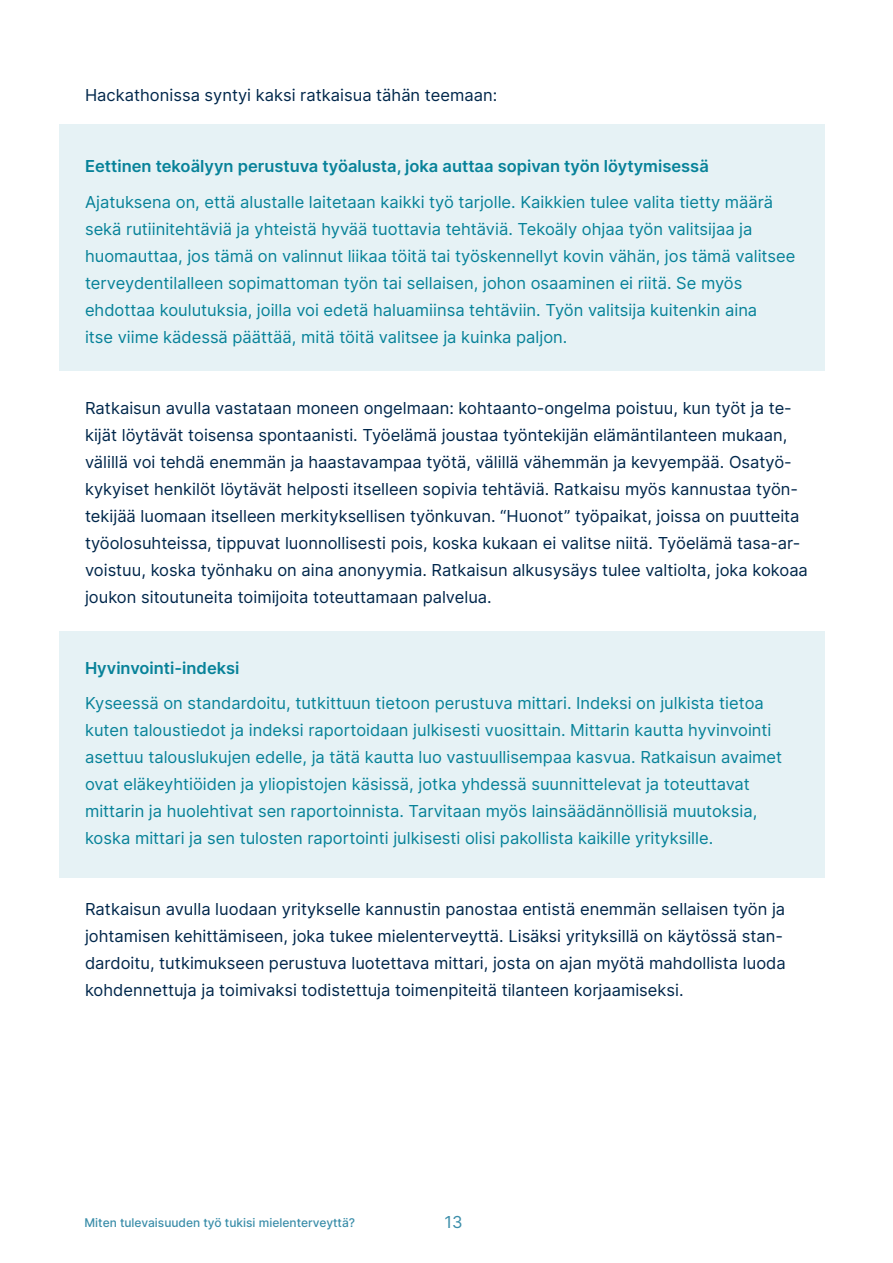
<style>
.page{position:relative;width:893px;height:1263px;background:#fff}
.page>*{position:absolute;margin:0;border:0;box-sizing:border-box;transform-origin:0 0}
.t1{font:16.5px/27px "Inter";color:#00274b}
.t2{font:16.5px/27px "Inter";color:#078299}
.t3{font:600 16.5px "Inter";color:#078299}
.t4{font:16.5px "Inter";color:#3a8da9}
.t5{font:500 12px "Inter";color:#3a8da9}
</style>
<div class="page">
<div style="left:60px;top:124px;width:765px;height:247px;background:#e6f2f5"></div>
<div style="left:60px;top:631px;width:765px;height:247px;background:#e6f2f5"></div>
<p class="t1" style="left:85px;top:81px;width:414px">Hackathonissa syntyi kaksi ratkaisua tähän teemaan:</p>
<p class="t3" style="left:85px;top:154px;width:625px">Eettinen tekoälyyn perustuva työalusta, joka auttaa sopivan työn löytymisessä</p>
<p class="t2" style="left:85px;top:188px;width:712px">Ajatuksena on, että alustalle laitetaan kaikki työ tarjolle. Kaikkien tulee valita tietty määrä sekä rutiinitehtäviä ja yhteistä hyvää tuottavia tehtäviä. Tekoäly ohjaa työn valitsijaa ja huomauttaa, jos tämä on valinnut liikaa töitä tai työskennellyt kovin vähän, jos tämä valitsee terveydentilalleen sopimattoman työn tai sellaisen, johon osaaminen ei riitä. Se myös ehdottaa koulutuksia, joilla voi edetä haluamiinsa tehtäviin. Työn valitsija kuitenkin aina<br>itse viime kädessä päättää, mitä töitä valitsee ja kuinka paljon.</p>
<p class="t1" style="left:85px;top:394px;width:724px">Ratkaisun avulla vastataan moneen ongelmaan: kohtaanto-ongelma poistuu, kun työt ja te&shy;kijät löytävät toisensa spontaanisti. Työelämä joustaa työntekijän elämäntilanteen mukaan, välillä voi tehdä enemmän ja haastavampaa työtä, välillä vähemmän ja kevyempää. Osatyö&shy;kykyiset henkilöt löytävät helposti itselleen sopivia tehtäviä. Ratkaisu myös kannustaa työn&shy;tekijää luomaan itselleen merkityksellisen työnkuvan. “Huonot” työpaikat, joissa on puutteita työolosuhteissa, tippuvat luonnollisesti pois, koska kukaan ei valitse niitä. Työelämä tasa-ar&shy;voistuu, koska työnhaku on aina anonyymia. Ratkaisun alkusysäys tulee valtiolta, joka kokoaa joukon sitoutuneita toimijoita toteuttamaan palvelua.</p>
<p class="t3" style="left:85px;top:656px;width:156px">Hyvinvointi-indeksi</p>
<p class="t2" style="left:85px;top:689px;width:699px">Kyseessä on standardoitu, tutkittuun tietoon perustuva mittari. Indeksi on julkista tietoa kuten taloustiedot ja indeksi raportoidaan julkisesti vuosittain. Mittarin kautta hyvinvointi asettuu talouslukujen edelle, ja tätä kautta luo vastuullisempaa kasvua. Ratkaisun avaimet ovat eläkeyhtiöiden ja yliopistojen käsissä, jotka yhdessä suunnittelevat ja toteuttavat mittarin ja huolehtivat sen raportoinnista. Tarvitaan myös lainsäädännöllisiä muutoksia, koska mittari ja sen tulosten raportointi julkisesti olisi pakollista kaikille yrityksille.</p>
<p class="t1" style="left:85px;top:895px;width:702px">Ratkaisun avulla luodaan yritykselle kannustin panostaa entistä enemmän sellaisen työn ja johtamisen kehittämiseen, joka tukee mielenterveyttä. Lisäksi yrityksillä on käytössä stan&shy;dardoitu, tutkimukseen perustuva luotettava mittari, josta on ajan myötä mahdollista luoda kohdennettuja ja toimivaksi todistettuja toimenpiteitä tilanteen korjaamiseksi.</p>
<p class="t5" style="left:85px;top:1214px;width:272px">Miten tulevaisuuden työ tukisi mielenterveyttä?</p>
<p class="t4" style="left:444px;top:1210px;width:20px">13</p>
</div>
